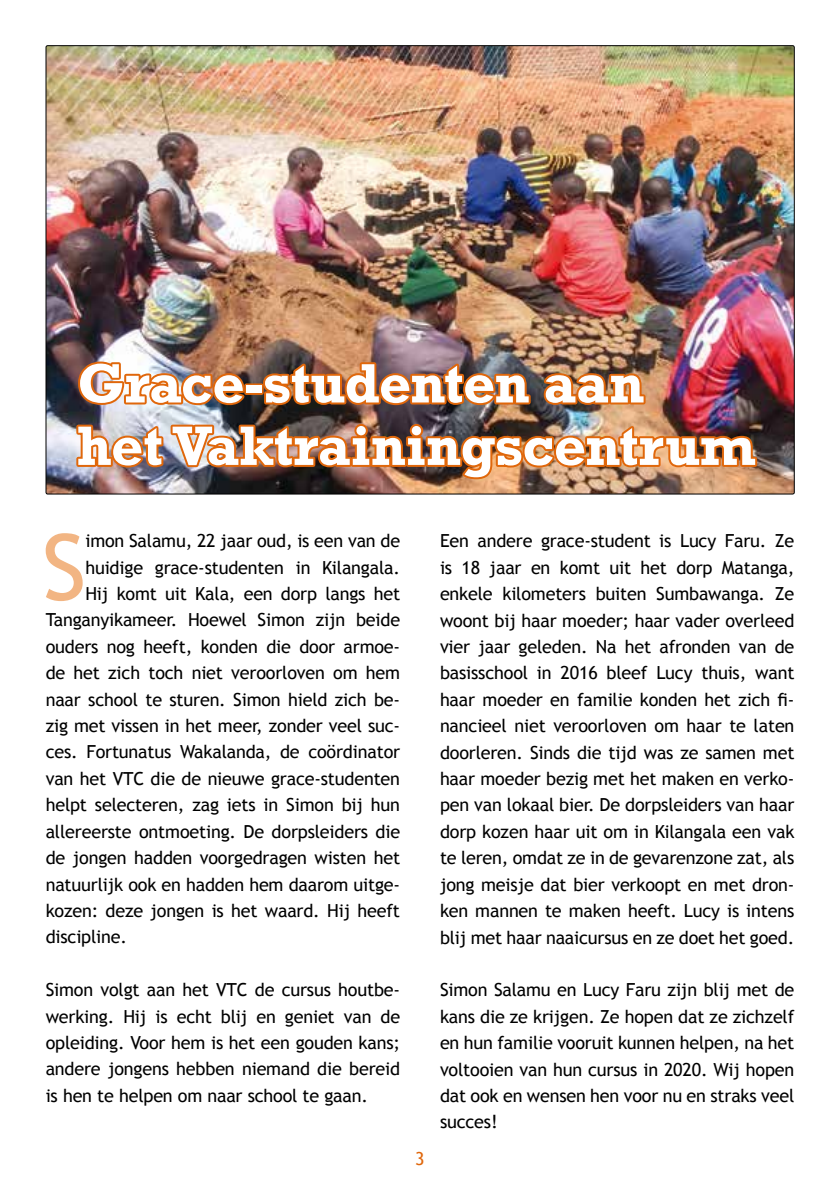
<style>
.page{position:relative;width:840px;height:1191px;background:#fff}
.page>*{position:absolute;margin:0;border:0;box-sizing:border-box;transform-origin:0 0}
.t1{font:91.8px "Trebuchet MS";color:#f2b583}
.t2{font:700 52px/62.4px "Rockwell";color:#fff}
.t3{font:18px/26.4px "Trebuchet MS";letter-spacing:-.01em;color:#000;text-align:justify}
.t4{font:18px "Trebuchet MS";color:#e0670b}
</style>
<div class="page">
<img style="left:48px;top:47px;width:744px;height:445px">
<img style="left:75px;top:359px;width:173px;height:50px">
<div style="left:244px;top:383px;width:19px;height:12px;border:4px solid #e0670b"></div>
<img style="left:260px;top:358px;width:272px;height:50px">
<img style="left:539px;top:371px;width:108px;height:37px">
<img style="left:74px;top:420px;width:684px;height:61px">
<h2 class="t2" style="left:77px;top:351px;width:680px">Grace-studenten aan<br>het Vaktrainingscentrum</h2>
<h1 class="t1" style="left:42px;top:513px;width:46px">S</h1>
<p class="t3" style="left:85px;top:528px;width:316px">imon Salamu, 22 jaar oud, is een van de</p>
<p class="t3" style="left:85px;top:554px;width:316px">huidige grace-studenten in Kilangala.</p>
<p class="t3" style="left:85px;top:580px;width:316px">Hij komt uit Kala, een dorp langs het</p>
<p class="t3" style="left:46px;top:607px;width:356px">Tanganyikameer. Hoewel Simon zijn beide</p>
<p class="t3" style="left:46px;top:633px;width:356px">ouders nog heeft, konden die door armoe-</p>
<p class="t3" style="left:46px;top:660px;width:356px">de het zich toch niet veroorloven om hem</p>
<p class="t3" style="left:46px;top:686px;width:356px">naar school te sturen. Simon hield zich be-</p>
<p class="t3" style="left:46px;top:712px;width:356px">zig met vissen in het meer, zonder veel suc-</p>
<p class="t3" style="left:46px;top:739px;width:356px">ces. Fortunatus Wakalanda, de coördinator</p>
<p class="t3" style="left:46px;top:765px;width:356px">van het VTC die de nieuwe grace-studenten</p>
<p class="t3" style="left:46px;top:792px;width:356px">helpt selecteren, zag iets in Simon bij hun</p>
<p class="t3" style="left:46px;top:818px;width:356px">allereerste ontmoeting. De dorpsleiders die</p>
<p class="t3" style="left:46px;top:844px;width:356px">de jongen hadden voorgedragen wisten het</p>
<p class="t3" style="left:46px;top:871px;width:356px">natuurlijk ook en hadden hem daarom uitge-</p>
<p class="t3" style="left:46px;top:897px;width:356px">kozen: deze jongen is het waard. Hij heeft</p>
<p class="t3" style="left:46px;top:924px;width:83px">discipline.</p>
<p class="t3" style="left:46px;top:977px;width:356px">Simon volgt aan het VTC de cursus houtbe&shy;werking. Hij is echt blij en geniet van de opleiding. Voor hem is het een gouden kans; andere jongens hebben niemand die bereid is hen te helpen om naar school te gaan.</p>
<p class="t4" style="left:415px;top:1147px;width:11px">3</p>
<p class="t3" style="left:440px;top:528px;width:356px">Een andere grace-student is Lucy Faru. Ze is 18 jaar en komt uit het dorp Matanga, enkele kilometers buiten Sumbawanga. Ze woont bij haar moeder; haar vader overleed vier jaar geleden. Na het afronden van de basisschool in 2016 bleef Lucy thuis, want haar moeder en familie konden het zich fi&shy;nancieel niet veroorloven om haar te laten doorleren. Sinds die tijd was ze samen met haar moeder bezig met het maken en verko&shy;pen van lokaal bier. De dorpsleiders van haar dorp kozen haar uit om in Kilangala een vak te leren, omdat ze in de gevarenzone zat, als jong meisje dat bier verkoopt en met dron&shy;ken mannen te maken heeft. Lucy is intens blij met haar naaicursus en ze doet het goed.</p>
<p class="t3" style="left:440px;top:977px;width:356px">Simon Salamu en Lucy Faru zijn blij met de kans die ze krijgen. Ze hopen dat ze zichzelf en hun familie vooruit kunnen helpen, na het voltooien van hun cursus in 2020. Wij hopen dat ook en wensen hen voor nu en straks veel succes!</p>
</div>
